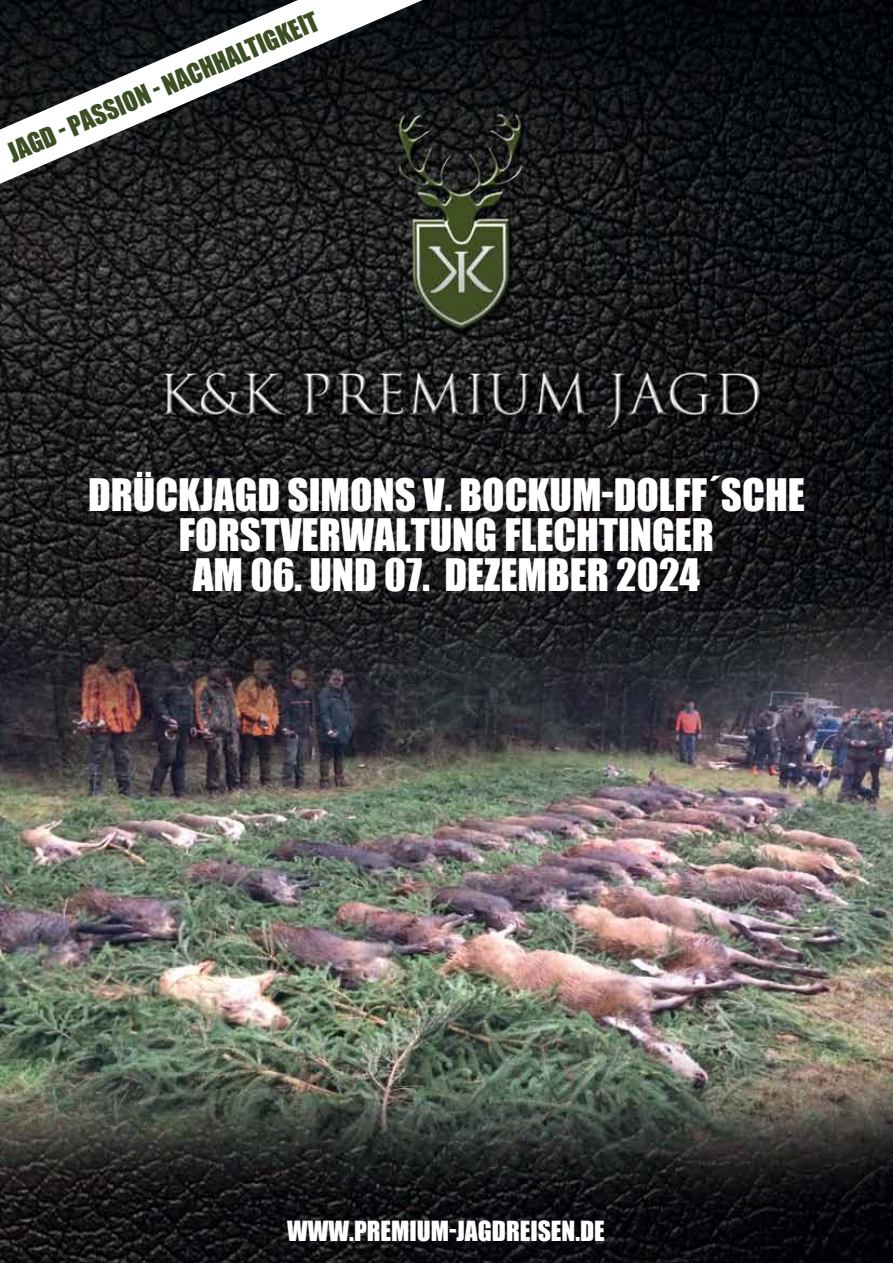
<style>
.page{position:relative;width:893px;height:1263px;background:#fff}
.page>*{position:absolute;margin:0;border:0;box-sizing:border-box;transform-origin:0 0}
.t1{font:41.1px/40.2px "Impact";color:#fff;text-align:center}
.t2{font:25.5px "Impact";color:#fff}
.t3{font:25.35px "Impact";color:#3c4e23}
</style>
<div class="page">
<img style="left:0;top:0;width:893px;height:1263px">
<svg style="left:0;top:0;width:423px;height:184px"></svg>
<p class="t3" style="left:2px;top:137px;width:337px;rotate:-24deg">JAGD - PASSION - NACHHALTIGKEIT</p>
<p class="t1" style="left:88px;top:474px;width:718px">DRÜCKJAGD SIMONS V. BOCKUM-DOLFF´SCHE<br>FORSTVERWALTUNG FLECHTINGER<br>AM 06. UND 07. DEZEMBER 2024</p>
<p class="t2" style="left:287px;top:1211px;width:319px">WWW.PREMIUM-JAGDREISEN.DE</p>
</div>
